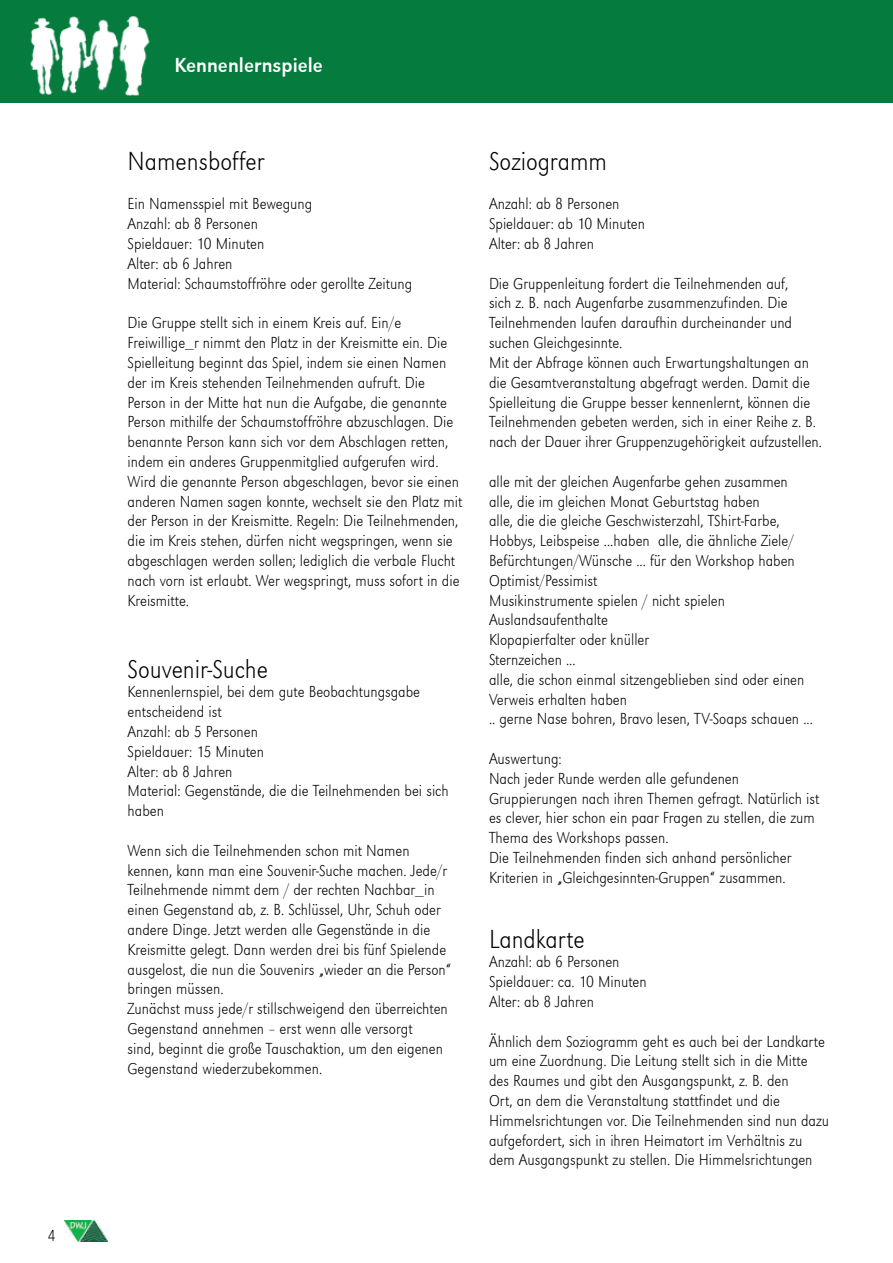
<style>
.page{position:relative;width:893px;height:1263px;background:#fff}
.page>*{position:absolute;margin:0;border:0;box-sizing:border-box;transform-origin:0 0}
.t1{font:27px "URW Grotesk T Extr Ligh Extr Narr";color:#000}
.t2{font:21px "URW Grotesk T Regu Narr";color:#fff}
.t3{font:16.5px/19.8px "URW Grotesk T Extr Ligh Extr Narr";color:#000}
</style>
<div class="page">
<img style="left:64px;top:1220px;width:43px;height:22px">
<div style="left:0;top:0;width:893px;height:102px;background:#057b3e"></div>
<img style="left:30px;top:16px;width:120px;height:80px">
<p class="t3" style="left:48px;top:1225px;width:9px">4</p>
<p class="t2" style="left:174px;top:52px;width:150px">Kennenlernspiele</p>
<h1 class="t1" style="left:128px;top:145px;width:139px">Namensboffer</h1>
<p class="t3" style="left:128px;top:194px;width:286px">Ein Namensspiel mit Bewegung<br>Anzahl: ab 8 Personen<br>Spieldauer: 10 Minuten<br>Alter: ab 6 Jahren<br>Material: Schaumstoffröhre oder gerollte Zeitung</p>
<p class="t3" style="left:128px;top:313px;width:336px">Die Gruppe stellt sich in einem Kreis auf. Ein/e Freiwillige_r nimmt den Platz in der Kreismitte ein. Die Spielleitung beginnt das Spiel, indem sie einen Namen der im Kreis stehenden Teilnehmenden aufruft. Die Person in der Mitte hat nun die Aufgabe, die genannte Person mithilfe der Schaumstoffröhre abzuschlagen. Die benannte Person kann sich vor dem Abschlagen retten, indem ein anderes Gruppenmitglied aufgerufen wird.<br>Wird die genannte Person abgeschlagen, bevor sie einen anderen Namen sagen konnte, wechselt sie den Platz mit der Person in der Kreismitte. Regeln: Die Teilnehmenden, die im Kreis stehen, dürfen nicht wegspringen, wenn sie abgeschlagen werden sollen; lediglich die verbale Flucht nach vorn ist erlaubt. Wer wegspringt, muss sofort in die Kreismitte.</p>
<h1 class="t1" style="left:128px;top:653px;width:142px">Souvenir-Suche</h1>
<p class="t3" style="left:128px;top:682px;width:323px">Kennenlernspiel, bei dem gute Beobachtungsgabe entscheidend ist<br>Anzahl: ab 5 Personen<br>Spieldauer: 15 Minuten<br>Alter: ab 8 Jahren<br>Material: Gegenstände, die die Teilnehmenden bei sich haben</p>
<p class="t3" style="left:128px;top:840px;width:325px">Wenn sich die Teilnehmenden schon mit Namen kennen, kann man eine Souvenir-Suche machen. Jede/r Teilnehmende nimmt dem / der rechten Nachbar_in einen Gegenstand ab, z. B. Schlüssel, Uhr, Schuh oder andere Dinge. Jetzt werden alle Gegenstände in die Kreismitte gelegt. Dann werden drei bis fünf Spielende ausgelost, die nun die Souvenirs „wieder an die Person“ bringen müssen.<br>Zunächst muss jede/r stillschweigend den überreichten Gegenstand annehmen – erst wenn alle versorgt<br>sind, beginnt die große Tauschaktion, um den eigenen Gegenstand wiederzubekommen.</p>
<h1 class="t1" style="left:489px;top:145px;width:120px">Soziogramm</h1>
<p class="t3" style="left:489px;top:194px;width:157px">Anzahl: ab 8 Personen<br>Spieldauer: ab 10 Minuten<br>Alter: ab 8 Jahren</p>
<p class="t3" style="left:489px;top:273px;width:335px">Die Gruppenleitung fordert die Teilnehmenden auf,<br>sich z. B. nach Augenfarbe zusammenzufinden. Die Teilnehmenden laufen daraufhin durcheinander und suchen Gleichgesinnte.<br>Mit der Abfrage können auch Erwartungshaltungen an die Gesamtveranstaltung abgefragt werden. Damit die Spielleitung die Gruppe besser kennenlernt, können die Teilnehmenden gebeten werden, sich in einer Reihe z. B. nach der Dauer ihrer Gruppenzugehörigkeit aufzustellen.</p>
<p class="t3" style="left:489px;top:471px;width:325px">alle mit der gleichen Augenfarbe gehen zusammen alle, die im gleichen Monat Geburtstag haben<br>alle, die die gleiche Geschwisterzahl, TShirt-Farbe, Hobbys, Leibspeise ...haben alle, die ähnliche Ziele/ Befürchtungen/Wünsche ... für den Workshop haben Optimist/Pessimist<br>Musikinstrumente spielen / nicht spielen Auslandsaufenthalte<br>Klopapierfalter oder knüller<br>Sternzeichen ...<br>alle, die schon einmal sitzengeblieben sind oder einen Verweis erhalten haben<br>.. gerne Nase bohren, Bravo lesen, TV-Soaps schauen ...</p>
<p class="t3" style="left:489px;top:748px;width:332px">Auswertung:<br>Nach jeder Runde werden alle gefundenen Gruppierungen nach ihren Themen gefragt. Natürlich ist es clever, hier schon ein paar Fragen zu stellen, die zum Thema des Workshops passen.<br>Die Teilnehmenden finden sich anhand persönlicher Kriterien in „Gleichgesinnten-Gruppen“ zusammen.</p>
<h1 class="t1" style="left:489px;top:923px;width:97px">Landkarte</h1>
<p class="t3" style="left:489px;top:952px;width:159px">Anzahl: ab 6 Personen<br>Spieldauer: ca. 10 Minuten<br>Alter: ab 8 Jahren</p>
<p class="t3" style="left:489px;top:1031px;width:342px">Ähnlich dem Soziogramm geht es auch bei der Landkarte um eine Zuordnung. Die Leitung stellt sich in die Mitte des Raumes und gibt den Ausgangspunkt, z. B. den<br>Ort, an dem die Veranstaltung stattfindet und die Himmelsrichtungen vor. Die Teilnehmenden sind nun dazu aufgefordert, sich in ihren Heimatort im Verhältnis zu dem Ausgangspunkt zu stellen. Die Himmelsrichtungen</p>
</div>
